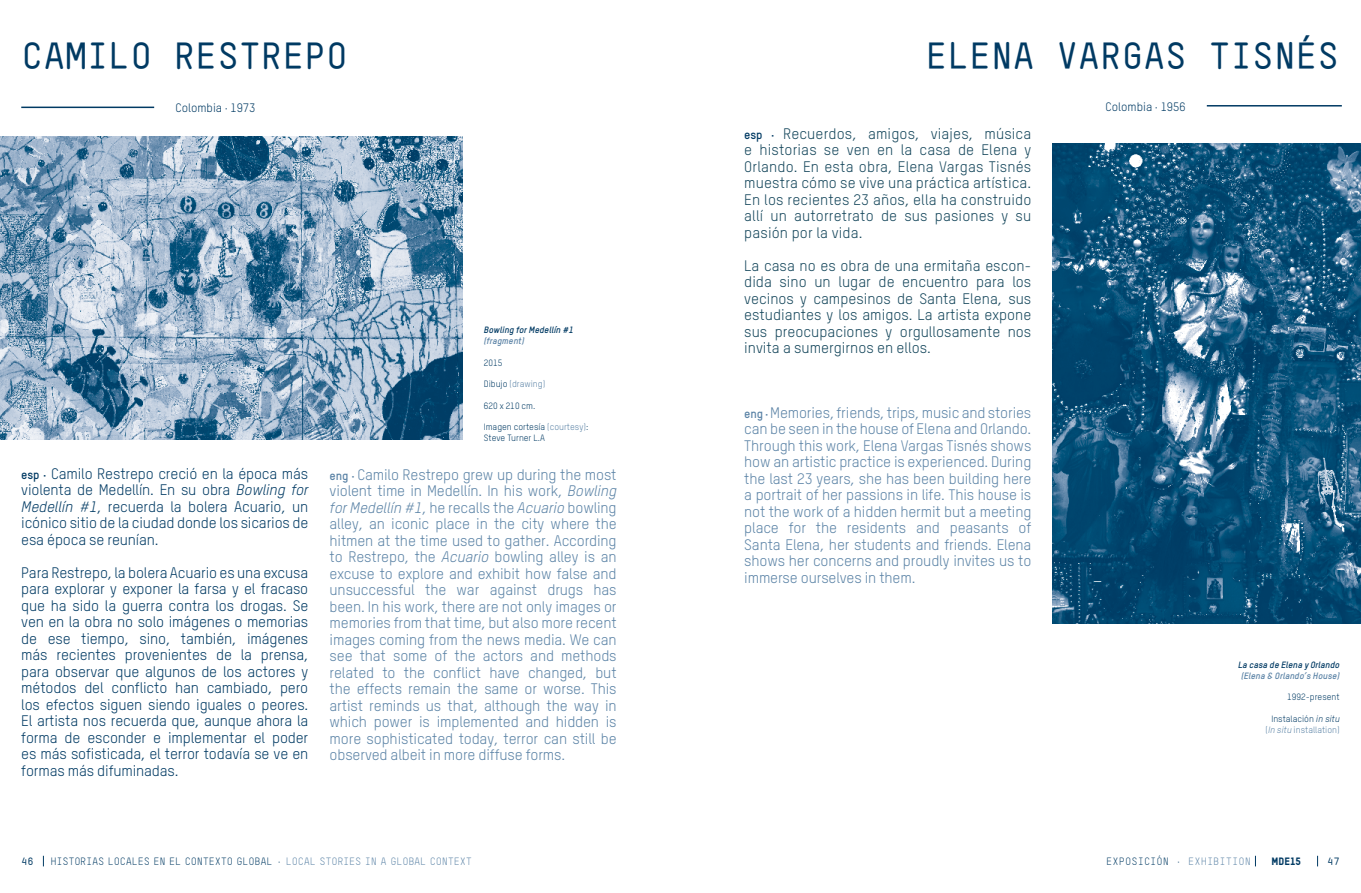
<style>
.page{position:relative;width:1361px;height:893px;background:#fff}
.page>*{position:absolute;margin:0;border:0;box-sizing:border-box;transform-origin:0 0}
.t1{font:700 37.5px "TSTAR Mono Round";letter-spacing:-.02em;color:#003a63}
.t2{font:15px/16.5px "TSTARPRO";letter-spacing:-.01em;color:#5b83a6;text-align:justify}
.t3{font:15px/16.5px "TSTARPRO";letter-spacing:-.01em;color:#003a63;text-align:justify}
.t4{font:15px/16.5px "TSTARPRO";letter-spacing:.005em;color:#13455a;text-align:justify}
.t5{font:12px "TSTARPRO";color:#003a63}
.t6{font:10.5px "TSTAR Mono Round";letter-spacing:-.03em;color:#003a63}
.t7{font:10.5px "TSTAR Mono Round";color:#003a63}
.t8{font:10.5px "TSTARPRO Headline";color:#003a63}
.t9{font:700 10.5px "TSTAR Mono Round";color:#003a63}
.t10{font:9px/10.8px "TSTARPRO";color:#003a63}
.t11{font:9px/10.8px "TSTARPRO";color:#5b83a6;text-align:right}
.t12{font:italic 700 9px "TSTARPRO";color:#003a63}
.t13{font:italic 700 9px "TSTARPRO";color:#5b83a6}
.s1{font-weight:700;font-size:12px}
.s2{font-style:italic}
.s3{color:#003a63}
.s4{color:#5b83a6}
.s5{font-weight:700;font-size:12px;color:#003a63}
.s6{font-style:italic;color:#003a63}
</style>
<div class="page">
<img style="left:1052px;top:144px;width:309px;height:479px">
<hr style="left:1206px;top:105px;width:135px;height:2px;background:#003a63">
<img style="left:0;top:137px;width:462px;height:302px">
<hr style="left:21px;top:107px;width:133px;height:1px;background:#003a63">
<h1 class="t1" style="left:21px;top:33px;width:328px">CAMILO RESTREPO</h1>
<p class="t5" style="left:175px;top:100px;width:81px">Colombia · 1973</p>
<p class="t3" style="left:21px;top:465px;width:289px"><span class="s1">esp ·</span> Camilo Restrepo creció en la época más violenta de Medellín. En su obra <span class="s2">Bowling for Medellín #1</span>, recuerda la bolera Acuario, un icónico sitio de la ciudad donde los sicarios de esa época se reunían.</p>
<p class="t3" style="left:21px;top:564px;width:289px">Para Restrepo, la bolera Acuario es una excusa para explorar y exponer la farsa y el fracaso que ha sido la guerra contra los drogas. Se ven en la obra no solo imágenes o memorias de ese tiempo, sino, también, imágenes más recientes provenientes de la prensa, para observar que algunos de los actores y métodos del conflicto han cambiado, pero los efectos siguen siendo iguales o peores.<br>El artista nos recuerda que, aunque ahora la forma de esconder e implementar el poder es más sofisticada, el terror todavía se ve en formas más difuminadas.</p>
<p class="t12" style="left:484px;top:324px;width:91px">Bowling for Medellín #1</p>
<p class="t13" style="left:484px;top:335px;width:42px">(fragment)</p>
<p class="t10" style="left:484px;top:357px;width:20px">2015</p>
<p class="t11" style="left:484px;top:378px;width:63px"><span class="s3">Dibujo</span> (drawing)</p>
<p class="t10" style="left:484px;top:400px;width:53px">620 x 210 cm.</p>
<p class="t10" style="left:484px;top:422px;width:106px">Imagen cortesía <span class="s4">(courtesy)</span>:<br>Steve Turner L.A</p>
<p class="t2" style="left:330px;top:466px;width:289px"><span class="s1">eng ·</span> Camilo Restrepo grew up during the most violent time in Medellín. In his work, <span class="s2">Bowling for Medellín #1</span>, he recalls the <span class="s2">Acuario</span> bowling alley, an iconic place in the city where the hitmen at the time used to gather. According to Restrepo, the <span class="s2">Acuario</span> bowling alley is an excuse to explore and exhibit how false and unsuccessful the war against drugs has been. In his work, there are not only images or memories from that time, but also more recent images coming from the news media. We can see that some of the actors and methods related to the conflict have changed, but the effects remain the same or worse. This artist reminds us that, although the way in which power is implemented and hidden is more sophisticated today, terror can still be observed albeit in more diffuse forms.</p>
<h1 class="t1" style="left:925px;top:33px;width:416px">ELENA VARGAS TISNÉS</h1>
<p class="t4" style="left:744px;top:125px;width:289px"><span class="s5">esp ·</span> Recuerdos, amigos, viajes, música e historias se ven en la casa de Elena y Orlando. En esta obra, Elena Vargas Tisnés muestra cómo se vive una práctica artística.<br>En los recientes 23 años, ella ha construido allí un autorretrato de sus pasiones y su pasión por la vida.</p>
<p class="t4" style="left:744px;top:257px;width:289px">La casa no es obra de una ermitaña escon&shy;dida sino un lugar de encuentro para los vecinos y campesinos de Santa Elena, sus estudiantes y los amigos. La artista expone sus preocupaciones y orgullosamente nos invita a sumergirnos en ellos.</p>
<p class="t2" style="left:744px;top:404px;width:289px"><span class="s1">eng ·</span> Memories, friends, trips, music and stories can be seen in the house of Elena and Orlando.<br>Through this work, Elena Vargas Tisnés shows how an artistic practice is experienced. During the last 23 years, she has been building here a portrait of her passions in life. This house is not the work of a hidden hermit but a meeting place for the residents and peasants of Santa Elena, her students and friends. Elena shows her concerns and proudly invites us to immerse ourselves in them.</p>
<p class="t5" style="left:1105px;top:99px;width:81px">Colombia · 1956</p>
<p class="t12" style="left:1238px;top:659px;width:103px">La casa de Elena y Orlando</p>
<p class="t13" style="left:1241px;top:670px;width:100px">(Elena &amp; Orlando’s House)</p>
<p class="t10" style="left:1287px;top:692px;width:54px">1992-present</p>
<p class="t11" style="left:1265px;top:713px;width:76px"><span class="s3">Instalación</span> <span class="s6">in situ </span>(<span class="s2">In situ</span> installation)</p>
<p class="t9" style="left:21px;top:855px;width:14px">46</p>
<p class="t6" style="left:50px;top:855px;width:423px">HISTORIAS LOCALES EN EL CONTEXTO GLOBAL · <span class="s4">LOCAL STORIES IN A GLOBAL CONTEXT</span></p>
<p class="t7" style="left:1106px;top:855px;width:146px">EXPOSICIÓN · <span class="s4">EXHIBITION</span></p>
<p class="t8" style="left:1271px;top:855px;width:31px">MDE15</p>
<p class="t9" style="left:1327px;top:855px;width:14px">47</p>
</div>
